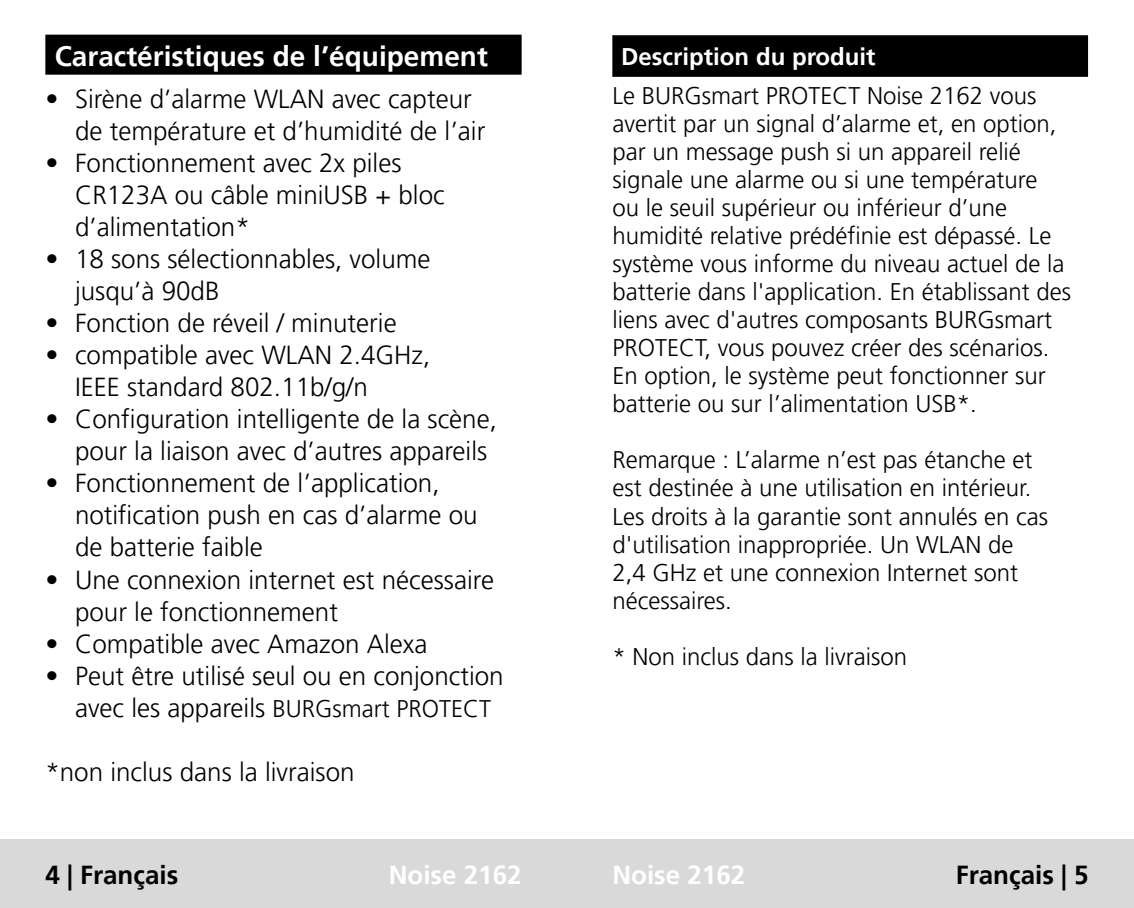
<style>
.page{position:relative;width:1134px;height:908px;background:#fff}
.page>*{position:absolute;margin:0;border:0;box-sizing:border-box;transform-origin:0 0}
.t1{font:700 28px "Frutiger LT Pro";color:#fff}
.t2{font:300 26px/32px "Frutiger LT Pro";color:#000}
.t3{font:700 26px "Frutiger LT Pro";color:#000}
.t4{font:700 26px "Frutiger LT Pro";color:#fff}
.t5{font:300 24px/28px "Frutiger LT Pro";color:#000}
.t6{font:700 24px "Frutiger LT Pro";color:#fff}
.s1{font-size:24px}
</style>
<div class="page">
<div style="left:0;top:839px;width:567px;height:68px;background:#d9d9d9"></div>
<div style="left:567px;top:839px;width:567px;height:68px;background:#d9d9d9"></div>
<div style="left:612px;top:35px;width:476px;height:42px;background:#000"></div>
<div style="left:45px;top:35px;width:477px;height:40px;background:#000"></div>
<p class="t1" style="left:55px;top:40px;width:435px">Caractéristiques de l’équipement</p>
<p class="t2" style="left:75px;top:83px;width:412px;text-indent:-30px">• Sirène d’alarme WLAN avec capteur de température et d’humidité de l’air</p>
<p class="t2" style="left:75px;top:147px;width:371px;text-indent:-30px">• Fonctionnement avec 2x piles<br>CR123A ou câble miniUSB + bloc d’alimentation*</p>
<p class="t2" style="left:75px;top:243px;width:357px;text-indent:-30px">• 18 sons sélectionnables, volume jusqu’à 90dB</p>
<p class="t2" style="left:45px;top:307px;width:353px">• Fonction de réveil / minuterie</p>
<p class="t2" style="left:75px;top:339px;width:357px;text-indent:-30px">• compatible avec WLAN 2.4GHz,<br>IEEE standard 802.11b/g/n</p>
<p class="t2" style="left:75px;top:403px;width:423px;text-indent:-30px">• Configuration intelligente de la scène, pour la liaison avec d’autres appareils</p>
<p class="t2" style="left:75px;top:467px;width:404px;text-indent:-30px">• Fonctionnement de l’application, notification push en cas d’alarme ou de batterie faible</p>
<p class="t2" style="left:75px;top:563px;width:420px;text-indent:-30px">• Une connexion internet est nécessaire pour le fonctionnement</p>
<p class="t2" style="left:45px;top:627px;width:384px">• Compatible avec Amazon Alexa</p>
<p class="t2" style="left:75px;top:659px;width:430px;text-indent:-30px">• Peut être utilisé seul ou en conjonction avec les appareils <span class="s1">BURGsmart PROTECT</span></p>
<p class="t2" style="left:45px;top:755px;width:311px">*non inclus dans la livraison</p>
<p class="t6" style="left:621px;top:43px;width:256px">Description du produit</p>
<p class="t5" style="left:612px;top:82px;width:460px">Le BURGsmart PROTECT Noise 2162 vous avertit par un signal d’alarme et, en option, par un message push si un appareil relié signale une alarme ou si une température<br>ou le seuil supérieur ou inférieur d’une humidité relative prédéfinie est dépassé. Le système vous informe du niveau actuel de la batterie dans l'application. En établissant des liens avec d'autres composants BURGsmart PROTECT, vous pouvez créer des scénarios.<br>En option, le système peut fonctionner sur batterie ou sur l’alimentation USB*.</p>
<p class="t5" style="left:612px;top:446px;width:437px">Remarque : L’alarme n’est pas étanche et est destinée à une utilisation en intérieur.<br>Les droits à la garantie sont annulés en cas d'utilisation inappropriée. Un WLAN de 2,4 GHz et une connexion Internet sont nécessaires.</p>
<p class="t5" style="left:612px;top:642px;width:296px">* Non inclus dans la livraison</p>
<p class="t3" style="left:45px;top:859px;width:134px">4 | Français</p>
<p class="t4" style="left:389px;top:859px;width:134px">Noise 2162</p>
<p class="t4" style="left:612px;top:859px;width:134px">Noise 2162</p>
<p class="t3" style="left:956px;top:859px;width:134px">Français | 5</p>
</div>
